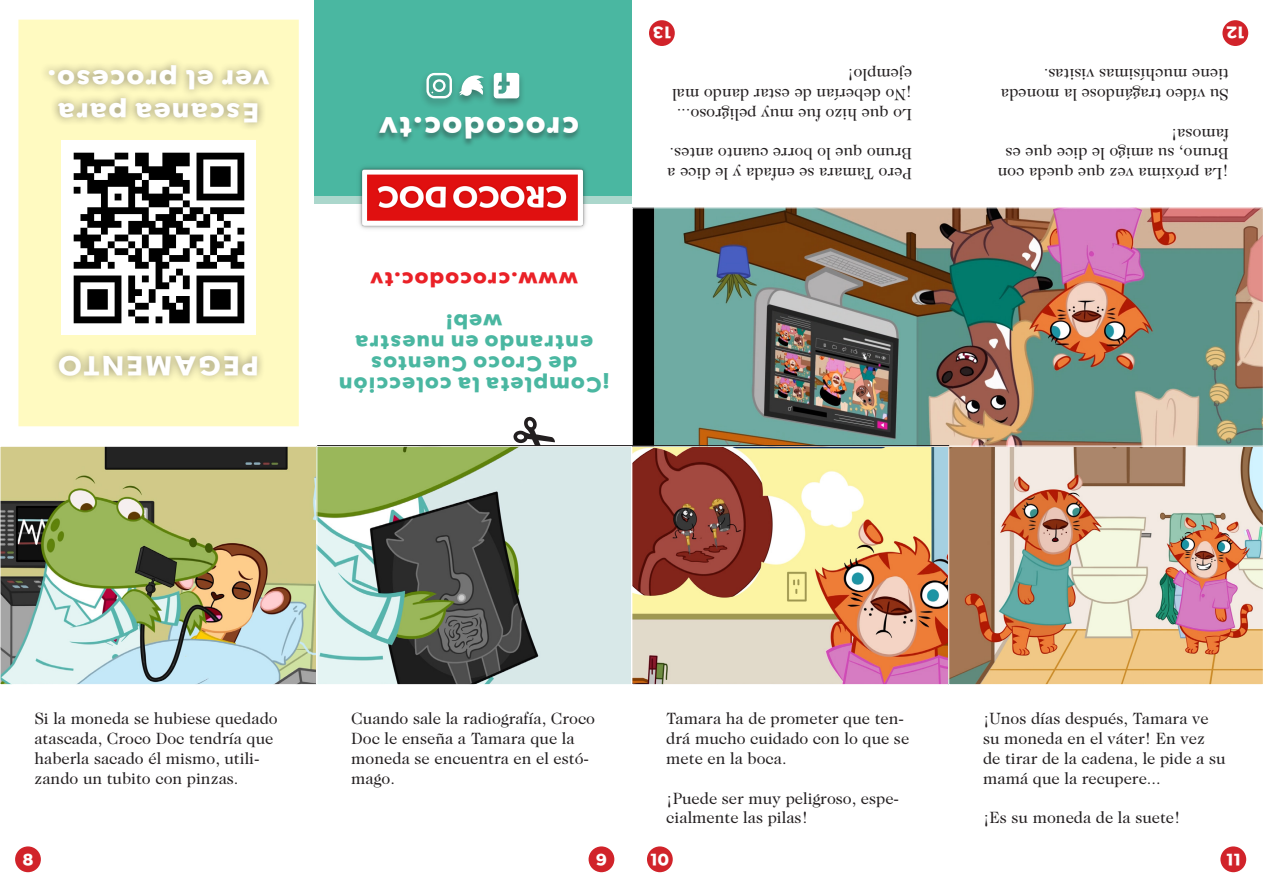
<style>
.page{position:relative;width:1263px;height:893px;background:#fff}
.page>*{position:absolute;margin:0;border:0;box-sizing:border-box;transform-origin:0 0}
.t1{font:30px "Croco Sans Fill";color:#fff}
.t2{font:27px/32.4px "Croco Sans Fill";color:#fff;text-align:center}
.t3{font:21px/21px "Croco Sans Fill";color:#4ab7a1;text-align:center}
.t4{font:21px "Croco Sans Fill";color:#ea2127}
.t5{font:16.5px/19.8px "Caslon 224 Std";color:#231f20}
.t6{font:16.5px "Croco Sans Fill";color:#fff}
</style>
<div class="page">
<div style="left:314px;top:0;width:317px;height:197px;background:#4ab7a1"></div>
<div style="left:314px;top:197px;width:317px;height:7px;background:#abd7cc"></div>
<div style="left:15px;top:846px;width:26px;height:26px;background:#d1232a;border-radius:50%"></div>
<div style="left:647px;top:846px;width:26px;height:26px;background:#d1232a;border-radius:50%"></div>
<div style="left:1222px;top:20px;width:26px;height:26px;background:#d1232a;border-radius:50%"></div>
<div style="left:589px;top:846px;width:25px;height:26px;background:#d1232a;border-radius:50%"></div>
<div style="left:1220px;top:846px;width:26px;height:26px;background:#d1232a;border-radius:50%"></div>
<div style="left:649px;top:20px;width:26px;height:26px;background:#d1232a;border-radius:50%"></div>
<div style="left:18px;top:20px;width:281px;height:406px;background:#fffac1"></div>
<div style="left:420px;top:70px;width:106px;height:39px;background:#231f20;opacity:.4"></div>
<svg style="left:494px;top:73px;width:25px;height:25px"></svg>
<svg style="left:459px;top:75px;width:25px;height:21px"></svg>
<svg style="left:426px;top:73px;width:26px;height:25px"></svg>
<div style="left:374px;top:117px;width:207px;height:31px;background:#231f20;opacity:.4"></div>
<img style="left:354px;top:167px;width:236px;height:62px">
<img style="left:2px;top:448px;width:313px;height:235px">
<div style="left:0;top:446px;width:317px;height:239px;border:1px solid #fff"></div>
<svg style="left:633px;top:448px;width:314px;height:235px;background:#cda485"></svg>
<div style="left:631px;top:446px;width:318px;height:239px;border:1px solid #fff"></div>
<svg style="left:318px;top:448px;width:312px;height:235px;background:#a0afa0"></svg>
<div style="left:316px;top:446px;width:316px;height:239px;border:1px solid #fff"></div>
<svg style="left:950px;top:448px;width:311px;height:235px;background:#cdaf95"></svg>
<div style="left:948px;top:446px;width:315px;height:239px;border:1px solid #fff"></div>
<img style="left:634px;top:209px;width:627px;height:235px">
<div style="left:632px;top:207px;width:631px;height:239px;border:1px solid #fff"></div>
<div style="left:50px;top:346px;width:215px;height:38px;background:#231f20;opacity:.5"></div>
<img style="left:61px;top:140px;width:194px;height:194px">
<div style="left:39px;top:56px;width:238px;height:75px;background:#231f20;opacity:.5"></div>
<hr style="left:317px;top:445px;width:632px;height:1px;background:#231f20">
<svg style="left:513px;top:417px;width:42px;height:29px"></svg>
<p class="t2" style="left:270px;top:129px;width:224px;rotate:-180deg">Escanea para ver el proceso.</p>
<p class="t2" style="left:260px;top:382px;width:204px;rotate:-180deg">PEGAMENTO</p>
<p class="t1" style="left:580px;top:145px;width:203px;rotate:-180deg">crocodoc.tv</p>
<p class="t4" style="left:578px;top:292px;width:210px;rotate:-180deg">www.crocodoc.tv</p>
<p class="t3" style="left:610px;top:395px;width:273px;rotate:-180deg">¡Completa la colección de Croco Cuentos entrando en nuestra web!</p>
<p class="t6" style="left:671px;top:42px;width:20px;rotate:-180deg">13</p>
<p class="t5" style="left:912px;top:124px;width:241px;rotate:-180deg">Lo que hizo fue muy peligroso... ¡No deberían de estar dando mal ejemplo!</p>
<p class="t5" style="left:912px;top:184px;width:246px;rotate:-180deg">Pero Tamara se enfada y le dice a<br>Bruno que lo borre cuanto antes.</p>
<p class="t6" style="left:1245px;top:42px;width:21px;rotate:-180deg">12</p>
<p class="t5" style="left:1229px;top:105px;width:229px;rotate:-180deg">Su vídeo tragándose la moneda tiene muchísimas visitas.</p>
<p class="t5" style="left:1229px;top:184px;width:233px;rotate:-180deg">¡La próxima vez que queda con<br>Bruno, su amigo le dice que es famosa!</p>
<p class="t5" style="left:351px;top:709px;width:245px">Cuando sale la radiografía, Croco<br>Doc le enseña a Tamara que la moneda se encuentra en el estó&shy;mago.</p>
<p class="t5" style="left:983px;top:709px;width:244px">¡Unos días después, Tamara ve su moneda en el váter! En vez de tirar de la cadena, le pide a su mamá que la recupere...</p>
<p class="t5" style="left:983px;top:808px;width:199px">¡Es su moneda de la suete!</p>
<p class="t5" style="left:34px;top:709px;width:245px">Si la moneda se hubiese quedado atascada, Croco Doc tendría que haberla sacado él mismo, utili&shy;zando un tubito con pinzas.</p>
<p class="t5" style="left:666px;top:709px;width:244px">Tamara ha de prometer que ten&shy;drá mucho cuidado con lo que se mete en la boca.</p>
<p class="t5" style="left:666px;top:788px;width:234px">¡Puede ser muy peligroso, espe&shy;cialmente las pilas!</p>
<p class="t6" style="left:22px;top:850px;width:13px">8</p>
<p class="t6" style="left:650px;top:850px;width:21px">10</p>
<p class="t6" style="left:595px;top:850px;width:13px">9</p>
<p class="t6" style="left:1226px;top:850px;width:16px">11</p>
</div>
